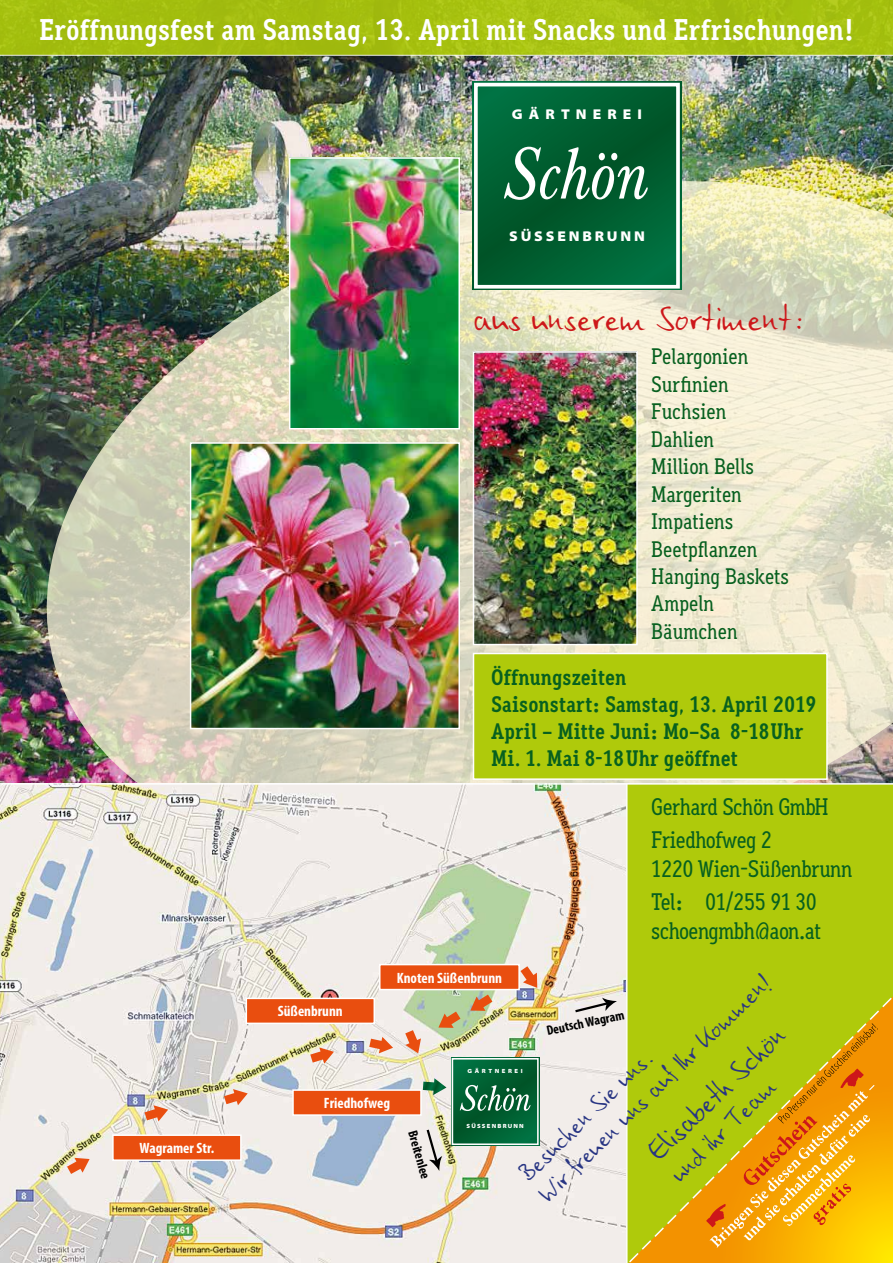
<style>
.page{position:relative;width:893px;height:1263px;background:#fff}
.page>*{position:absolute;margin:0;border:0;box-sizing:border-box;transform-origin:0 0}
.t1{font:39px "Linotype Ego";color:#cd171a}
.t2{font:33px "Linotype Ego";color:#283583}
.t3{font:700 30px "Aaux Office";color:#fff}
.t4{font:28.5px/28.2px "Linotype Ego";color:#283583}
.t5{font:500 24px/33px "Aaux Office";letter-spacing:-.02em;color:#07601f}
.t6{font:500 22.5px/27.5px "Aaux Office";color:#07601f}
.t7{font:700 22.5px/27px "Aaux Office";color:#07601f}
.t8{font:700 condensed 15px "Myriad Pro";color:#fff}
.t9{font:900 semi-expanded 14.25px "Myriad Pro";letter-spacing:.2em;color:#fff}
.t10{font:900 semi-expanded 14.25px "Myriad Pro";letter-spacing:.43em;color:#fff}
.t11{font:700 condensed 13.5px "Myriad Pro";color:#000}
.t12{font:900 semi-expanded 6px "Myriad Pro";letter-spacing:.2em;color:#fff}
.t13{font:900 semi-expanded 6px "Myriad Pro";letter-spacing:.43em;color:#fff}
</style>
<div class="page">
<img style="left:0;top:785px;width:626px;height:478px">
<div style="left:626px;top:785px;width:267px;height:478px;background:#afca0b"></div>
<svg style="left:614px;top:986px;width:279px;height:277px"></svg>
<img style="left:0;top:0;width:893px;height:785px">
<svg style="left:706px;top:1023px;width:172px;height:225px"></svg>
<img style="left:476px;top:354px;width:159px;height:288px">
<div style="left:473px;top:351px;width:165px;height:294px;border:2px solid #fff"></div>
<hr style="left:626px;top:784px;width:1px;height:479px;background:#fff">
<div style="left:473px;top:653px;width:354px;height:126px;background:#afca0b"></div>
<div style="left:473px;top:653px;width:355px;height:127px;border:2px solid #fff"></div>
<svg style="left:67px;top:1158px;width:23px;height:16px"></svg>
<svg style="left:145px;top:1105px;width:23px;height:16px"></svg>
<svg style="left:224px;top:1089px;width:24px;height:16px"></svg>
<svg style="left:310px;top:1047px;width:24px;height:17px"></svg>
<svg style="left:369px;top:1037px;width:24px;height:16px"></svg>
<svg style="left:423px;top:1078px;width:23px;height:17px"></svg>
<svg style="left:405px;top:1030px;width:16px;height:23px"></svg>
<svg style="left:470px;top:994px;width:22px;height:17px"></svg>
<svg style="left:438px;top:1011px;width:22px;height:17px"></svg>
<svg style="left:520px;top:966px;width:17px;height:22px"></svg>
<svg style="left:575px;top:997px;width:42px;height:15px"></svg>
<svg style="left:427px;top:1130px;width:15px;height:41px"></svg>
<div style="left:380px;top:964px;width:139px;height:25px;background:#e94e0f"></div>
<div style="left:379px;top:964px;width:141px;height:26px;border:2px solid #fff"></div>
<div style="left:293px;top:1090px;width:128px;height:25px;background:#e94e0f"></div>
<div style="left:292px;top:1089px;width:130px;height:27px;border:2px solid #fff"></div>
<div style="left:246px;top:998px;width:128px;height:25px;background:#e94e0f"></div>
<div style="left:246px;top:997px;width:129px;height:27px;border:2px solid #fff"></div>
<div style="left:113px;top:1135px;width:128px;height:25px;background:#e94e0f"></div>
<div style="left:112px;top:1134px;width:130px;height:27px;border:2px solid #fff"></div>
<svg style="left:451px;top:1057px;width:88px;height:88px;background:#016234"></svg>
<div style="left:452px;top:1058px;width:87px;height:87px;border:2px solid #fff"></div>
<svg style="left:504px;top:147px;width:144px;height:53px"></svg>
<svg style="left:460px;top:1085px;width:70px;height:26px;background:#428563"></svg>
<h3 class="t3" style="left:39px;top:12px;width:816px">Eröffnungsfest am Samstag, 13. April mit Snacks und Erfrischungen!</h3>
<p class="t10" style="left:512px;top:106px;width:132px">GÄRTNEREI</p>
<p class="t9" style="left:509px;top:228px;width:137px">SÜSSENBRUNN</p>
<h1 class="t1" style="left:473px;top:294px;width:333px">aus unserem Sortiment:</h1>
<p class="t6" style="left:651px;top:343px;width:140px">Pelargonien<br>Surfinien<br>Fuchsien<br>Dahlien<br>Million Bells<br>Margeriten<br>Impatiens<br>Beetpflanzen<br>Hanging Baskets<br>Ampeln<br>Bäumchen</p>
<p class="t7" style="left:491px;top:663px;width:327px">Öffnungszeiten<br>Saisonstart: Samstag, 13. April 2019<br>April – Mitte Juni: Mo–Sa 8-18Uhr<br>Mi. 1. Mai 8-18 Uhr geöffnet</p>
<p class="t8" style="left:139px;top:1139px;width:76px">Wagramer Str.</p>
<p class="t5" style="left:651px;top:790px;width:179px">Gerhard Schön GmbH<br>Friedhofweg 2</p>
<p class="t5" style="left:651px;top:852px;width:203px">1220 Wien-Süßenbrunn<br>Tel: 01/255 91 30</p>
<p class="t5" style="left:651px;top:914px;width:171px">schoengmbh@aon.at</p>
<p class="t8" style="left:278px;top:1002px;width:67px">Süßenbrunn</p>
<p class="t8" style="left:324px;top:1094px;width:68px">Friedhofweg</p>
<p class="t8" style="left:397px;top:968px;width:107px">Knoten Süßenbrunn</p>
<p class="t4" style="left:512px;top:1165px;width:313px;rotate:-44deg">Besuchen Sie uns.<br>Wir freuen uns auf Ihr Kommen!</p>
<p class="t11" style="left:545px;top:1022px;width:80px;rotate:-12deg">Deutsch Wagram</p>
<h2 class="t2" style="left:638px;top:1139px;width:180px;rotate:-44deg">Elisabeth Schön</h2>
<p class="t13" style="left:468px;top:1068px;width:57px">GÄRTNEREI</p>
<p class="t4" style="left:664px;top:1165px;width:138px;rotate:-44deg">und ihr Team</p>
<p class="t12" style="left:466px;top:1123px;width:59px">SÜSSENBRUNN</p>
<p class="t11" style="left:420px;top:1128px;width:51px;rotate:74deg">Breitenlee</p>
</div>
